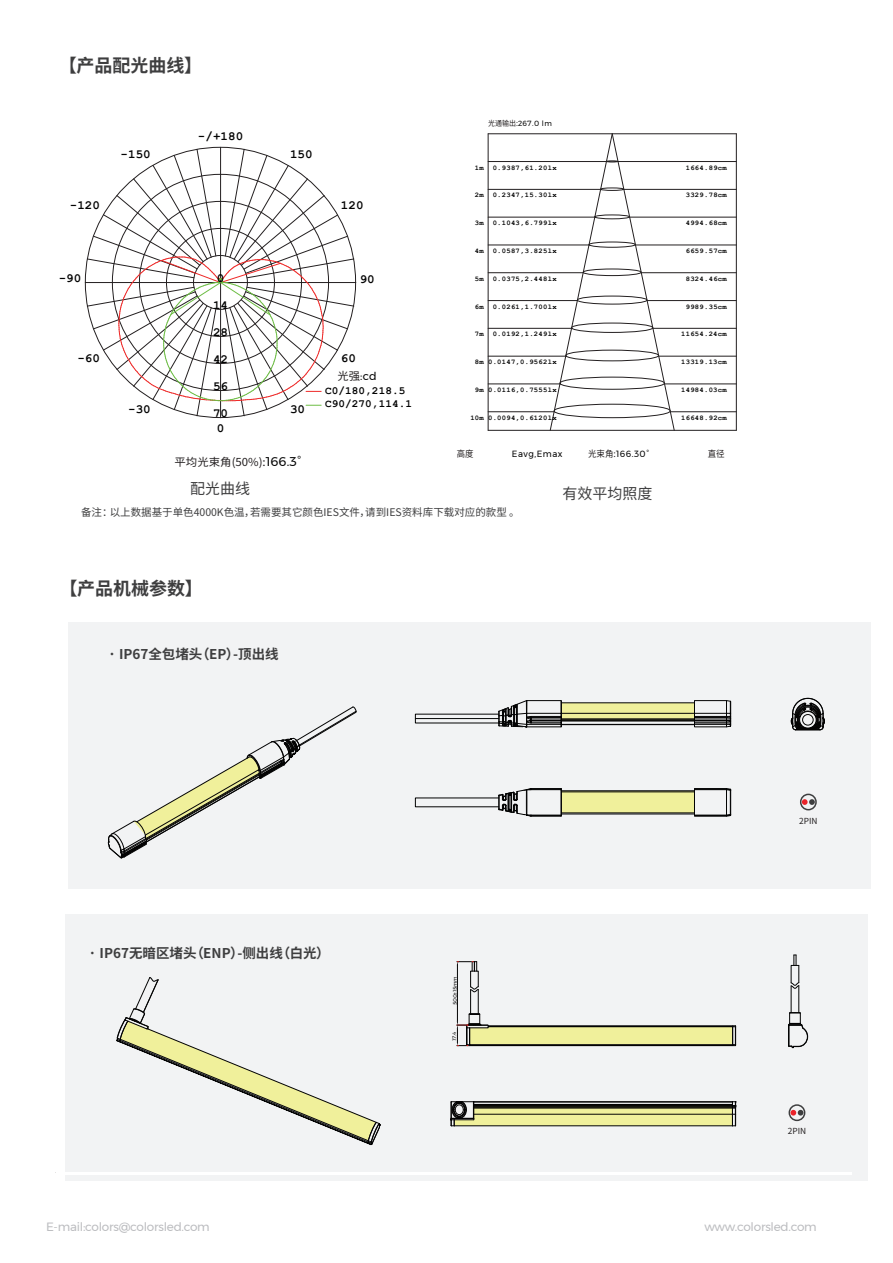
<style>
.page{position:relative;width:893px;height:1263px;background:#fff}
.page>*{position:absolute;margin:0;border:0;box-sizing:border-box;transform-origin:0 0}
.t1{font:700 18px "Source Han Sans CN";color:#3e3e3f}
.t2{font:15px "Source Han Sans CN";color:#3e3e3f}
.t3{font:700 13.5px "Source Han Sans CN";color:#3e3e3f}
.t4{font:700 12.6px/27px "Courier New";letter-spacing:.005em;color:#030303}
.t5{font:12px "Montserrat";letter-spacing:-.02em;color:#bcbdc0}
.t6{font:700 11.1px/13.8px "Courier New";letter-spacing:.005em;color:#030303}
.t7{font:11.1px "Montserrat";color:#030303}
.t8{font:10.95px "Source Han Sans CN";color:#231f20;scale:1.04 1}
.t9{font:10.5px "Source Han Sans CN";color:#3e3e3f}
.t10{font:9px "Montserrat";letter-spacing:.06em;color:#030303;scale:.96 1}
.t11{font:9px "Source Han Sans CN";color:#231f20;scale:.93 1}
.t12{font:9px "Source Han Sans CN";color:#231f20;scale:.94 1}
.t13{font:8.4px "Source Han Sans CN";color:#231f20}
.t14{font:7.5px "Montserrat";color:#030303;scale:.96 1}
.t15{font:700 7.2px "Courier New";letter-spacing:.04em;color:#030303}
.t16{font:5.1px "Montserrat";color:#030303}
.s1{font-family:"Montserrat";font-size:12.6px;color:#030303}
.s2{font-family:"Source Han Sans CN";font-size:10.95px;color:#231f20}
.s3{font-family:"Source Han Sans CN";color:#231f20}
</style>
<div class="page">
<div style="left:66px;top:914px;width:802px;height:266px;background:#f2f3f4"></div>
<hr style="left:56px;top:1172px;width:795px;height:3px;background:#fff">
<svg style="left:116px;top:977px;width:265px;height:168px"></svg>
<hr style="left:457px;top:965px;width:1px;height:56px;background:#030303">
<div style="left:470px;top:971px;width:8px;height:16px;border:1px solid #030303"></div>
<svg style="left:457px;top:961px;width:20px;height:10px"></svg>
<svg style="left:457px;top:986px;width:279px;height:60px"></svg>
<svg style="left:451px;top:1101px;width:286px;height:25px;background:#a2a271"></svg>
<svg style="left:788px;top:955px;width:20px;height:93px"></svg>
<div style="left:789px;top:1104px;width:16px;height:17px;border:2px solid #3e3e3f;border-radius:50%"></div>
<svg style="left:790px;top:1110px;width:13px;height:5px"></svg>
<div style="left:68px;top:623px;width:802px;height:266px;background:#f2f3f4"></div>
<div style="left:561px;top:792px;width:133px;height:21px;background:#f0f09b"></div>
<hr style="left:561px;top:792px;width:133px;height:1px;background:#030303">
<hr style="left:561px;top:813px;width:133px;height:1px;background:#030303">
<hr style="left:561px;top:814px;width:133px;height:1px;background:#030303">
<hr style="left:561px;top:790px;width:133px;height:1px;background:#030303">
<svg style="left:694px;top:788px;width:37px;height:29px"></svg>
<svg style="left:108px;top:706px;width:249px;height:152px"></svg>
<svg style="left:791px;top:698px;width:34px;height:33px"></svg>
<svg style="left:415px;top:700px;width:316px;height:28px"></svg>
<svg style="left:498px;top:788px;width:64px;height:28px"></svg>
<div style="left:800px;top:794px;width:17px;height:16px;border:2px solid #3e3e3f;border-radius:50%"></div>
<svg style="left:802px;top:799px;width:13px;height:6px"></svg>
<svg style="left:85px;top:147px;width:271px;height:271px"></svg>
<hr style="left:488px;top:134px;width:1px;height:296px;background:#231f20">
<hr style="left:488px;top:430px;width:248px;height:1px;background:#231f20">
<hr style="left:736px;top:134px;width:1px;height:296px;background:#231f20">
<hr style="left:488px;top:133px;width:248px;height:1px;background:#231f20">
<hr style="left:488px;top:161px;width:118px;height:1px;background:#231f20">
<hr style="left:618px;top:161px;width:118px;height:1px;background:#231f20">
<hr style="left:488px;top:189px;width:113px;height:1px;background:#231f20">
<hr style="left:624px;top:189px;width:112px;height:1px;background:#231f20">
<hr style="left:488px;top:217px;width:107px;height:1px;background:#231f20">
<hr style="left:630px;top:217px;width:106px;height:1px;background:#231f20">
<hr style="left:488px;top:245px;width:101px;height:1px;background:#231f20">
<hr style="left:635px;top:245px;width:101px;height:1px;background:#231f20">
<hr style="left:488px;top:272px;width:95px;height:1px;background:#231f20">
<hr style="left:641px;top:272px;width:95px;height:1px;background:#231f20">
<hr style="left:488px;top:300px;width:89px;height:1px;background:#231f20">
<hr style="left:647px;top:300px;width:89px;height:1px;background:#231f20">
<hr style="left:488px;top:328px;width:84px;height:1px;background:#231f20">
<hr style="left:653px;top:328px;width:83px;height:1px;background:#231f20">
<hr style="left:488px;top:356px;width:78px;height:1px;background:#231f20">
<hr style="left:659px;top:356px;width:77px;height:1px;background:#231f20">
<hr style="left:488px;top:384px;width:72px;height:1px;background:#231f20">
<hr style="left:664px;top:384px;width:72px;height:1px;background:#231f20">
<hr style="left:488px;top:411px;width:66px;height:1px;background:#231f20">
<hr style="left:670px;top:411px;width:66px;height:1px;background:#231f20">
<svg style="left:550px;top:133px;width:125px;height:298px"></svg>
<h1 class="t1" style="left:59px;top:55px;width:145px">【产品配光曲线】</h1>
<h3 class="t4" style="left:70px;top:191px;width:32px">-120</h3>
<h3 class="t4" style="left:121px;top:140px;width:32px">-150</h3>
<h3 class="t4" style="left:198px;top:122px;width:47px">-/+180</h3>
<h3 class="t4" style="left:290px;top:140px;width:24px">150</h3>
<h3 class="t4" style="left:341px;top:191px;width:24px">120</h3>
<h3 class="t4" style="left:59px;top:264px;width:24px">-90</h3>
<h3 class="t4" style="left:77px;top:344px;width:24px">-60</h3>
<h3 class="t4" style="left:128px;top:395px;width:24px">-30</h3>
<h3 class="t4" style="left:213px;top:264px;width:17px">0<br>14<br>28<br>42<br>56<br>70</h3>
<h3 class="t4" style="left:217px;top:414px;width:9px">0</h3>
<h3 class="t4" style="left:290px;top:395px;width:17px">30</h3>
<h3 class="t8" style="left:174px;top:455px;width:123px">平均光束角(50%):<span class="s1">166.3°</span></h3>
<h3 class="t4" style="left:360px;top:265px;width:17px">90</h3>
<h3 class="t4" style="left:341px;top:344px;width:17px">60</h3>
<h3 class="t7" style="left:338px;top:367px;width:40px"><span class="s2">光强</span>:cd</h3>
<h3 class="t6" style="left:325px;top:383px;width:88px">C0/180,218.5<br>C90/270,114.1</h3>
<p class="t14" style="left:488px;top:118px;width:68px"><span class="s3">光通输出:</span>267.0 lm</p>
<p class="t15" style="left:475px;top:163px;width:83px">1m 0.9387,61.20lx</p>
<p class="t15" style="left:686px;top:163px;width:42px">1664.89cm</p>
<p class="t15" style="left:475px;top:191px;width:83px">2m 0.2347,15.30lx</p>
<p class="t15" style="left:686px;top:191px;width:42px">3329.78cm</p>
<p class="t15" style="left:475px;top:218px;width:83px">3m 0.1043,6.799lx</p>
<p class="t15" style="left:686px;top:218px;width:42px">4994.68cm</p>
<p class="t15" style="left:475px;top:246px;width:83px">4m 0.0587,3.825lx</p>
<p class="t15" style="left:686px;top:246px;width:42px">6659.57cm</p>
<p class="t15" style="left:475px;top:274px;width:83px">5m 0.0375,2.448lx</p>
<p class="t15" style="left:686px;top:274px;width:42px">8324.46cm</p>
<p class="t15" style="left:475px;top:302px;width:83px">6m 0.0261,1.700lx</p>
<p class="t15" style="left:686px;top:302px;width:42px">9989.35cm</p>
<p class="t15" style="left:475px;top:330px;width:83px">7m 0.0192,1.249lx</p>
<p class="t15" style="left:681px;top:330px;width:47px">11654.24cm</p>
<p class="t15" style="left:475px;top:357px;width:83px">8m 0.0147,0.9562lx</p>
<p class="t15" style="left:681px;top:357px;width:47px">13319.13cm</p>
<p class="t15" style="left:475px;top:385px;width:83px">9m 0.0116,0.7555lx</p>
<p class="t15" style="left:681px;top:385px;width:47px">14984.03cm</p>
<p class="t15" style="left:470px;top:413px;width:88px">10m 0.0094,0.6120lx</p>
<p class="t15" style="left:681px;top:413px;width:47px">16648.92cm</p>
<p class="t11" style="left:457px;top:449px;width:19px">高度</p>
<p class="t10" style="left:512px;top:447px;width:54px">Eavg,Emax</p>
<p class="t10" style="left:588px;top:447px;width:65px"><span class="s3">光束角:</span>166.30°</p>
<p class="t12" style="left:708px;top:449px;width:20px">直径</p>
<h2 class="t2" style="left:190px;top:480px;width:62px">配光曲线</h2>
<h2 class="t2" style="left:563px;top:485px;width:91px">有效平均照度</h2>
<h3 class="t9" style="left:81px;top:507px;width:440px">备注：以上数据基于单色4000K色温，若需要其它颜色IES文件，请到IES资料库下载对应的款型 。</h3>
<h1 class="t1" style="left:60px;top:579px;width:145px">【产品机械参数】</h1>
<h3 class="t3" style="left:108px;top:647px;width:172px">· IP67全包堵头（EP）-顶出线</h3>
<h3 class="t3" style="left:89px;top:945px;width:242px">· IP67无暗区堵头（ENP）-侧出线（白光）</h3>
<p class="t16" style="left:451px;top:1005px;width:30px;rotate:-90deg">500±15mm</p>
<p class="t16" style="left:450px;top:1041px;width:11px;rotate:-90deg">17.4</p>
<p class="t13" style="left:799px;top:816px;width:20px">2PIN</p>
<p class="t13" style="left:788px;top:1126px;width:20px">2PIN</p>
<h3 class="t5" style="left:46px;top:1217px;width:165px">E-mail:colors@colorsled.com</h3>
<h3 class="t5" style="left:704px;top:1217px;width:114px">www.colorsled.com</h3>
</div>
